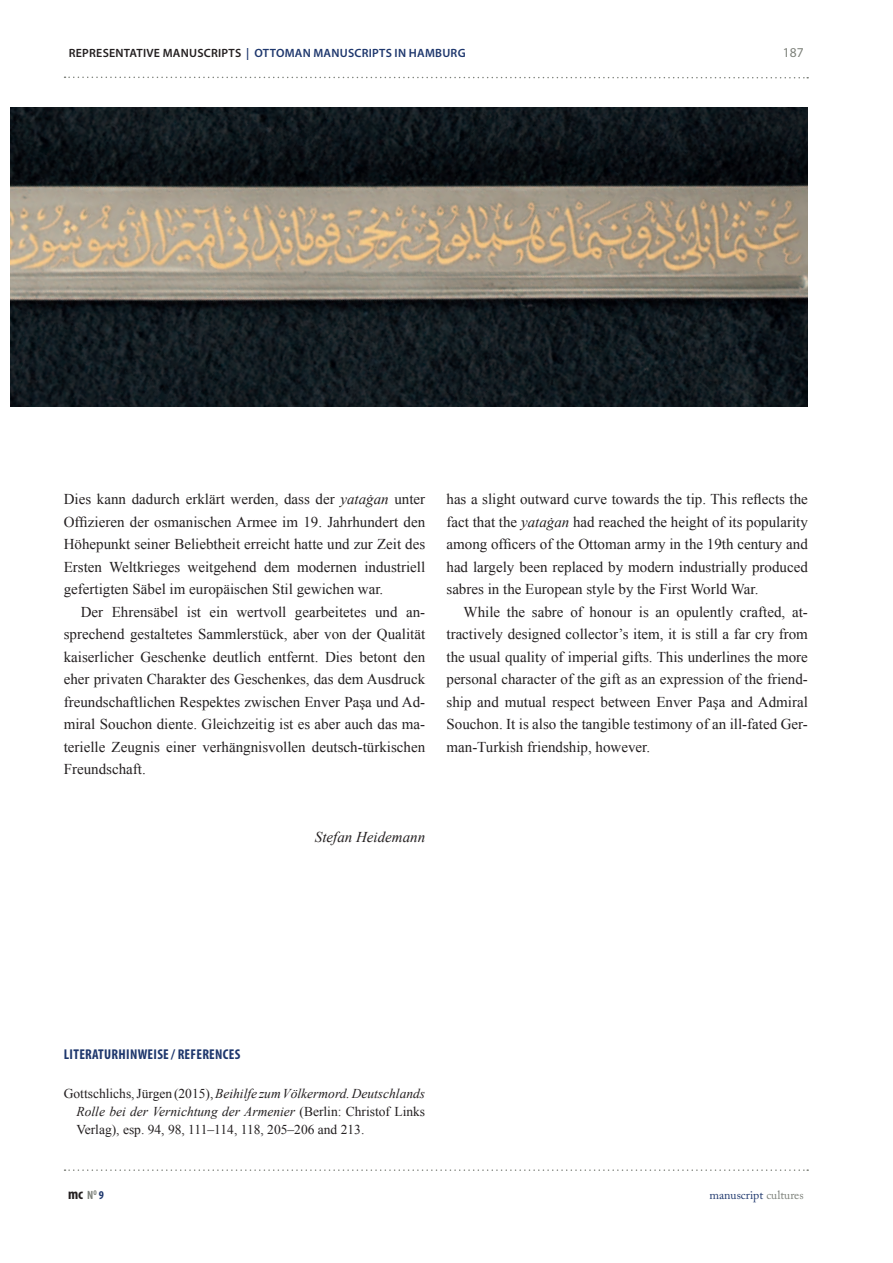
<style>
.page{position:relative;width:893px;height:1263px;background:#fff}
.page>*{position:absolute;margin:0;border:0;box-sizing:border-box;transform-origin:0 0}
.t1{font:15px/22.5px "Times New Roman";color:#231f20;text-align:justify}
.t2{font:italic 15px "Times New Roman";color:#231f20}
.t3{font:700 condensed 15px "Myriad Pro";color:#231f20}
.t4{font:700 condensed 14.25px "Myriad Pro";letter-spacing:.02em;color:#1e376d}
.t5{font:13.5px/18px "Times New Roman";color:#231f20;text-align:justify}
.t6{font:13.5px "Myriad Pro";color:#7c8079}
.t7{font:600 12px "Myriad Pro";letter-spacing:.02em;color:#1e376d}
.t8{font:600 12px "Myriad Pro";letter-spacing:.02em;color:#231f20}
.t9{font:12px "Adobe Caslon Pro";color:#1e376d}
.s1{font-style:italic}
.s2{font-size:12px;color:#7c8079}
.s3{font-size:12px;color:#1e376d}
.s4{color:#7c8079}
</style>
<div class="page">
<img style="left:11px;top:107px;width:797px;height:300px">
<svg style="left:63px;top:76px;width:746px;height:3px"></svg>
<svg style="left:65px;top:1169px;width:743px;height:2px"></svg>
<p class="t8" style="left:69px;top:45px;width:150px">REPRESENTATIVE MAN USCRIPTS</p>
<p class="t7" style="left:246px;top:45px;width:77px">| OTTOMAN MAN</p>
<p class="t7" style="left:340px;top:45px;width:29px">USCRIPTS</p>
<p class="t7" style="left:395px;top:45px;width:72px">IN HAMBURG</p>
<p class="t6" style="left:783px;top:44px;width:22px">187</p>
<p class="t1" style="left:64px;top:488px;width:363px">Dies kann dadurch erklärt werden, dass der <span class="s1">yataġan</span> unter Offizieren der osmanischen Armee im 19. Jahrhundert den Höhepunkt seiner Beliebtheit erreicht hatte und zur Zeit des Ersten Weltkrieges weitgehend dem modernen industriell gefertigten Säbel im europäischen Stil gewichen war.</p>
<p class="t1" style="left:64px;top:600px;width:363px;text-indent:17px">Der Ehrensäbel ist ein wertvoll gearbeitetes und an&shy;sprechend gestaltetes Sammlerstück, aber von der Qualität kaiserlicher Geschenke deutlich entfernt. Dies betont den eher privaten Charakter des Geschenkes, das dem Ausdruck freundschaftlichen Respektes zwischen Enver Paşa und Ad&shy;miral Souchon diente. Gleichzeitig ist es aber auch das ma&shy;terielle Zeugnis einer verhängnisvollen deutsch-türkischen Freundschaft.</p>
<p class="t1" style="left:446px;top:488px;width:363px">has a slight outward curve towards the tip. This reflects the fact that the <span class="s1">yataġan</span> had reached the height of its popularity among officers of the Ottoman army in the 19th century and had largely been replaced by modern industrially produced sabres in the European style by the First World War.</p>
<p class="t1" style="left:446px;top:600px;width:363px;text-indent:17px">While the sabre of honour is an opulently crafted, at&shy;tractively designed collector’s item, it is still a far cry from the usual quality of imperial gifts. This underlines the more personal character of the gift as an expression of the friend&shy;ship and mutual respect between Enver Paşa and Admiral Souchon. It is also the tangible testimony of an ill-fated Ger&shy;man-Turkish friendship, however.</p>
<p class="t2" style="left:315px;top:826px;width:112px">Stefan Heidemann</p>
<p class="t4" style="left:64px;top:1045px;width:13px">LITERATUR</p>
<p class="t4" style="left:119px;top:1045px;width:36px">HINWEISE</p>
<p class="t4" style="left:171px;top:1045px;width:21px">/ REFERENCES</p>
<p class="t5" style="left:77px;top:1084px;width:350px;text-indent:-13px">Gottschlichs, Jürgen (2015), <span class="s1">Beihilfe zum Völkermord. Deutschlands Rolle bei der Vernichtung der Armenier</span> (Berlin: Christof Links Verlag), esp. 94, 98, 111–114, 118, 205–206 and 213.</p>
<p class="t3" style="left:68px;top:1185px;width:37px">MC <span class="s2">N</span><sup>O</sup> <span class="s3">9</span></p>
<p class="t9" style="left:709px;top:1188px;width:96px">manuscript <span class="s4">cultures</span></p>
</div>
